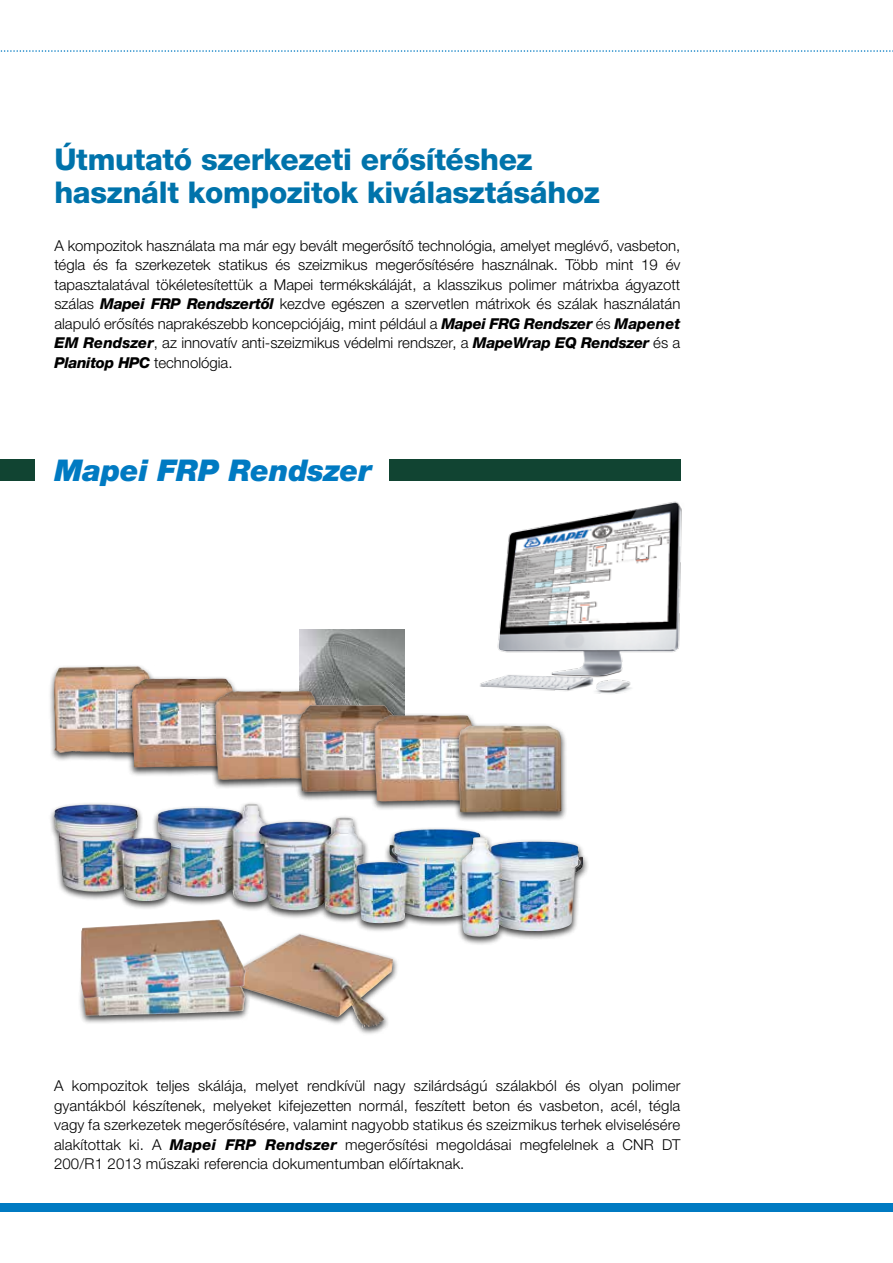
<style>
.page{position:relative;width:893px;height:1263px;background:#fff}
.page>*{position:absolute;margin:0;border:0;box-sizing:border-box;transform-origin:0 0}
.t1{font:800 30px/33px "Helvetica Neue LTW1 G";letter-spacing:-.01em;color:#0073ab}
.t2{font:italic 900 30px "Helvetica Neue LTW1 G";letter-spacing:-.01em;color:#007ac2}
.t3{font:300 15px/19.5px "Helvetica Neue LTW1 G";color:#000;text-align:justify}
.s1{font-weight:800;font-style:italic}
</style>
<div class="page">
<svg style="left:0;top:50px;width:893px;height:2px"></svg>
<div style="left:0;top:1204px;width:893px;height:8px;background:#007ac2"></div>
<div style="left:0;top:460px;width:34px;height:21px;background:#114432"></div>
<div style="left:389px;top:460px;width:291px;height:21px;background:#114432"></div>
<img style="left:480px;top:501px;width:202px;height:193px">
<img style="left:299px;top:629px;width:105px;height:83px">
<div style="left:152px;top:801px;width:123px;height:110px;background:#000;opacity:.75"></div>
<img style="left:207px;top:801px;width:50px;height:16px">
<div style="left:253px;top:815px;width:117px;height:109px;background:#000;opacity:.75"></div>
<img style="left:301px;top:817px;width:43px;height:20px">
<div style="left:228px;top:932px;width:171px;height:105px;background:#000;opacity:.75"></div>
<img style="left:234px;top:940px;width:150px;height:88px">
<div style="left:350px;top:826px;width:141px;height:107px;background:#000;opacity:.75"></div>
<img style="left:356px;top:829px;width:89px;height:94px">
<div style="left:49px;top:802px;width:128px;height:109px;background:#000;opacity:.75"></div>
<img style="left:54px;top:804px;width:38px;height:14px">
<div style="left:456px;top:834px;width:133px;height:112px;background:#000;opacity:.75"></div>
<img style="left:461px;top:837px;width:122px;height:100px">
<div style="left:48px;top:664px;width:109px;height:98px;background:#000;opacity:.75"></div>
<img style="left:113px;top:664px;width:42px;height:3px">
<div style="left:78px;top:942px;width:173px;height:83px;background:#000;opacity:.75"></div>
<div style="left:126px;top:676px;width:114px;height:101px;background:#000;opacity:.75"></div>
<svg style="left:133px;top:679px;width:13px;height:9px"></svg>
<div style="left:209px;top:688px;width:114px;height:101px;background:#000;opacity:.75"></div>
<img style="left:219px;top:690px;width:77px;height:8px">
<img style="left:81px;top:919px;width:166px;height:79px">
<div style="left:293px;top:702px;width:108px;height:99px;background:#000;opacity:.75"></div>
<img style="left:305px;top:704px;width:79px;height:8px">
<div style="left:369px;top:712px;width:111px;height:99px;background:#000;opacity:.75"></div>
<img style="left:378px;top:714px;width:75px;height:8px">
<div style="left:452px;top:723px;width:115px;height:99px;background:#000;opacity:.75"></div>
<img style="left:459px;top:726px;width:103px;height:86px">
<h1 class="t1" style="left:54px;top:143px;width:547px">Útmutató szerkezeti erősítéshez használt kompozitok kiválasztásához</h1>
<p class="t3" style="left:54px;top:236px;width:627px">A kompozitok használata ma már egy bevált megerősítő technológia, amelyet meglévő, vasbeton, tégla és fa szerkezetek statikus és szeizmikus megerősítésére használnak. Több mint 19 év tapasztalatával tökéletesítettük a Mapei termékskáláját, a klasszikus polimer mátrixba ágyazott szálas <span class="s1">Mapei FRP Rendszertől</span> kezdve egészen a szervetlen mátrixok és szálak használatán alapuló erősítés naprakészebb koncepciójáig, mint például a <span class="s1">Mapei FRG Rendszer</span> és <span class="s1">Mapenet EM Rendszer</span>, az innovatív anti-szeizmikus védelmi rendszer, a <span class="s1">MapeWrap EQ Rendszer</span> és a <span class="s1">Planitop HPC</span> technológia.</p>
<h1 class="t2" style="left:54px;top:452px;width:319px">Mapei FRP Rendszer</h1>
<p class="t3" style="left:54px;top:1076px;width:628px">A kompozitok teljes skálája, melyet rendkívül nagy szilárdságú szálakból és olyan polimer gyantákból készítenek, melyeket kifejezetten normál, feszített beton és vasbeton, acél, tégla vagy fa szerkezetek megerősítésére, valamint nagyobb statikus és szeizmikus terhek elviselésére alakítottak ki. A <span class="s1">Mapei FRP Rendszer</span> megerősítési megoldásai megfelelnek a CNR DT 200/R1 2013 műszaki referencia dokumentumban előírtaknak.</p>
</div>
